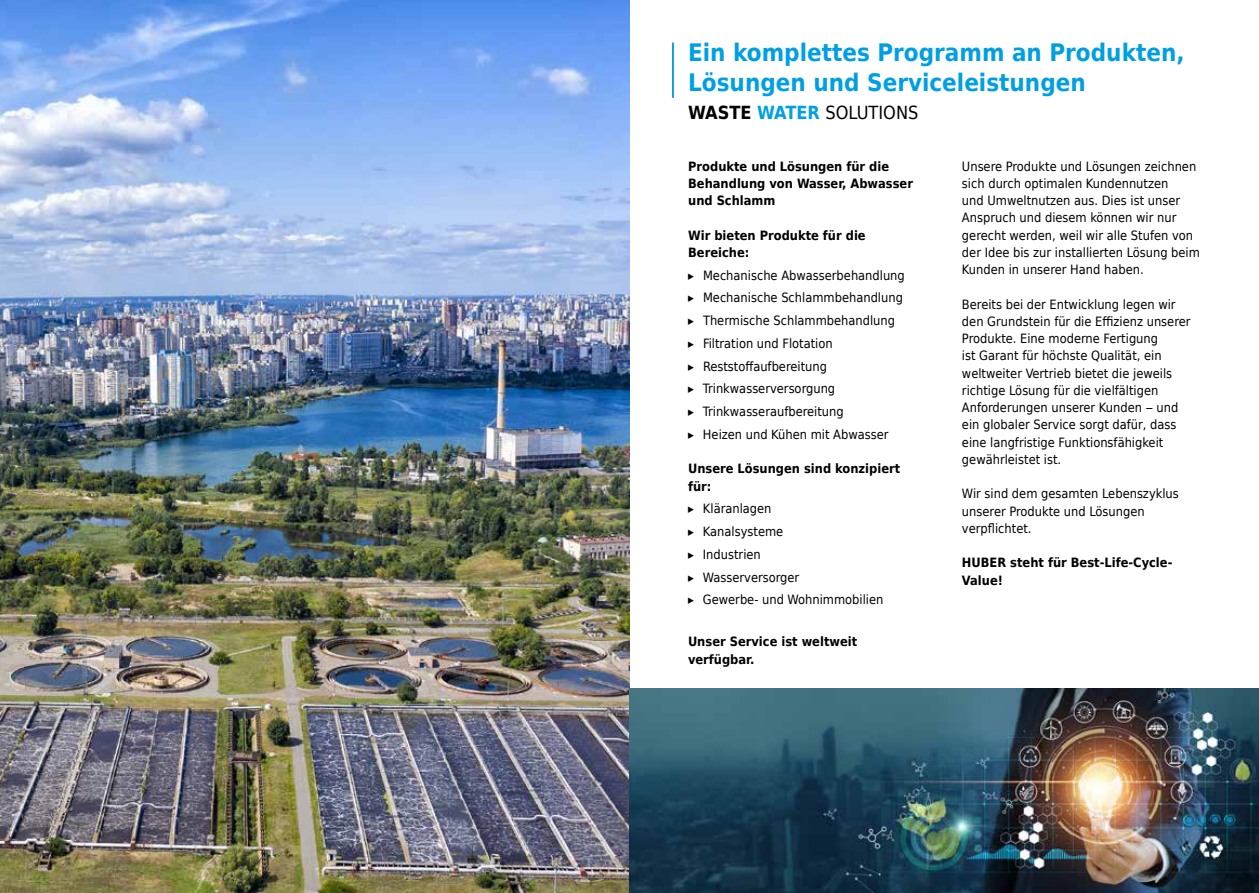
<style>
.page{position:relative;width:1259px;height:893px;background:#fff}
.page>*{position:absolute;margin:0;border:0;box-sizing:border-box;transform-origin:0 0}
.t1{font:700 24px/30px "Huber Tec";color:#009fe3}
.t2{font:18px "Huber Tec";color:#000}
.t3{font:12.75px/17.2px "Huber Tec";color:#000}
.t4{font:700 12.75px/17.2px "Huber Tec";color:#000}
.s1{font-weight:700}
.s2{font-weight:700;color:#009fe3}
</style>
<div class="page">
<img style="left:0;top:0;width:629px;height:893px">
<hr style="left:672px;top:43px;width:2px;height:55px;background:#009fe3">
<img style="left:629px;top:689px;width:630px;height:204px">
<h1 class="t1" style="left:688px;top:36px;width:498px">Ein komplettes Programm an Produkten,<br>Lösungen und Serviceleistungen</h1>
<h2 class="t2" style="left:688px;top:98px;width:232px"><span class="s1">WASTE</span> <span class="s2">WATER</span> SOLUTIONS</h2>
<p class="t4" style="left:688px;top:157px;width:226px">Produkte und Lösungen für die<br>Behandlung von Wasser, Abwasser und Schlamm</p>
<p class="t4" style="left:688px;top:226px;width:179px">Wir bieten Produkte für die<br>Bereiche:</p>
<p class="t3" style="left:688px;top:263px;width:218px;line-height:22.8px">▸ Mechanische Abwasserbehandlung ▸ Mechanische Schlammbehandlung ▸ Thermische Schlammbehandlung<br>▸ Filtration und Flotation<br>▸ Reststoffaufbereitung<br>▸ Trinkwasserversorgung<br>▸ Trinkwasseraufbereitung<br>▸ Heizen und Kühen mit Abwasser</p>
<p class="t4" style="left:688px;top:460px;width:214px">Unsere Lösungen sind konzipiert für:</p>
<p class="t3" style="left:688px;top:497px;width:197px;line-height:22.8px">▸ Kläranlagen<br>▸ Kanalsysteme<br>▸ Industrien<br>▸ Wasserversorger<br>▸ Gewerbe- und Wohnimmobilien</p>
<p class="t4" style="left:688px;top:633px;width:171px">Unser Service ist weltweit verfügbar.</p>
<p class="t3" style="left:962px;top:157px;width:239px">Unsere Produkte und Lösungen zeichnen sich durch optimalen Kundennutzen<br>und Umweltnutzen aus. Dies ist unser Anspruch und diesem können wir nur gerecht werden, weil wir alle Stufen von der Idee bis zur installierten Lösung beim Kunden in unserer Hand haben.</p>
<p class="t3" style="left:962px;top:295px;width:230px">Bereits bei der Entwicklung legen wir den Grundstein für die Effizienz unserer Produkte. Eine moderne Fertigung<br>ist Garant für höchste Qualität, ein weltweiter Vertrieb bietet die jeweils richtige Lösung für die vielfältigen Anforderungen unserer Kunden – und ein globaler Service sorgt dafür, dass eine langfristige Funktionsfähigkeit gewährleistet ist.</p>
<p class="t3" style="left:962px;top:485px;width:218px">Wir sind dem gesamten Lebenszyklus unserer Produkte und Lösungen verpflichtet.</p>
<p class="t4" style="left:962px;top:554px;width:212px">HUBER steht für Best-Life-Cycle-<br>Value!</p>
</div>
